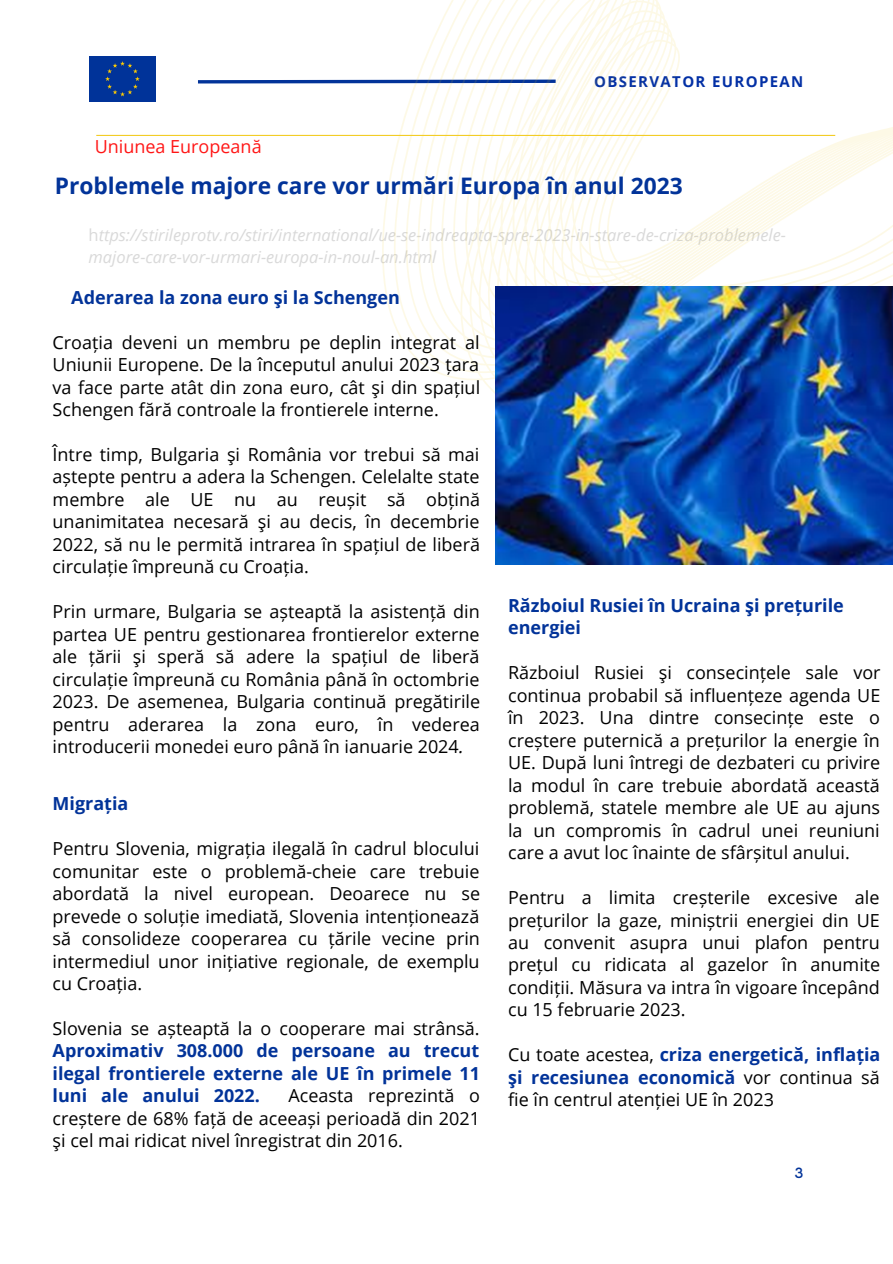
<style>
.page{position:relative;width:893px;height:1264px;background:#fff}
.page>*{position:absolute;margin:0;border:0;box-sizing:border-box;transform-origin:0 0}
.t1{font:700 22.8px "Open Sans";color:#023399}
.t2{font:18px/22.5px "Open Sans";color:#000;text-align:justify}
.t3{font:700 18px/22.5px "Open Sans";color:#023399}
.t4{font:18px "Open Sans";color:#ff1616}
.t5{font:italic 16.5px/21.3px "Open Sans";color:#d9d9d9}
.t6{font:700 15px "Open Sans";letter-spacing:.09em;color:#0330a5}
.t7{font:600 15px "HK Grotesk";color:#023399}
.s1{font-style:normal}
.s2{font-style:italic}
.s3{font-weight:700;color:#023399}
</style>
<div class="page">
<svg style="left:198px;top:80px;width:37px;height:4px"></svg>
<div style="left:89px;top:57px;width:67px;height:45px;background:#039"></div>
<hr style="left:96px;top:135px;width:739px;height:1px;background:#f3cd27">
<svg style="left:235px;top:0;width:657px;height:565px"></svg>
<img style="left:496px;top:286px;width:396px;height:278px">
<p class="t6" style="left:594px;top:71px;width:211px">OBSERVATOR EUROPEAN</p>
<p class="t4" style="left:95px;top:134px;width:168px">Uniunea Europeană</p>
<p class="t1" style="left:55px;top:170px;width:629px">Problemele majore care vor urmări Europa în anul 2023</p>
<p class="t5" style="left:89px;top:224px;width:698px"><span class="s1">h</span>ttps://stirileprotv.ro/stiri/international/ue-se-indreapta-spre-2023-in-stare-de-criza-problemele&shy;majore-care-vor-urmari-europa-in-noul-an.html</p>
<p class="t3" style="left:71px;top:285px;width:330px">Aderarea la zona euro şi la Schengen</p>
<p class="t2" style="left:53px;top:330px;width:429px">Croația deveni un membru pe deplin integrat al Uniunii Europene. De la începutul anului 2023 țara va face parte atât din zona euro, cât şi din spațiul Schengen fără controale la frontierele interne.</p>
<p class="t2" style="left:53px;top:443px;width:429px">Între timp, Bulgaria şi România vor trebui să mai aștepte pentru a adera la Schengen. Celelalte state membre ale UE nu au reușit să obțină unanimitatea necesară şi au decis, în decembrie 2022, să nu le permită intrarea în spațiul de liberă circulație împreună cu Croația.</p>
<p class="t2" style="left:53px;top:600px;width:429px">Prin urmare, Bulgaria se așteaptă la asistență din partea UE pentru gestionarea frontierelor externe ale țării şi speră să adere la spațiul de liberă circulație împreună cu România până în octombrie 2023. De asemenea, Bulgaria continuă pregătirile pentru aderarea la zona euro, în vederea introducerii monedei euro până în ianuarie 2024<span class="s2">.</span></p>
<p class="t3" style="left:508px;top:593px;width:337px">Războiul Rusiei în Ucraina şi prețurile energiei</p>
<p class="t2" style="left:508px;top:661px;width:374px">Războiul Rusiei şi consecințele sale vor continua probabil să influențeze agenda UE în 2023. Una dintre consecințe este o creștere puternică a prețurilor la energie în UE. După luni întregi de dezbateri cu privire la modul în care trebuie abordată această problemă, statele membre ale UE au ajuns la un compromis în cadrul unei reuniuni care a avut loc înainte de sfârșitul anului.</p>
<p class="t2" style="left:508px;top:885px;width:373px">Pentru a limita creșterile excesive ale prețurilor la gaze, miniștrii energiei din UE au convenit asupra unui plafon pentru prețul cu ridicata al gazelor în anumite condiții. Măsura va intra în vigoare începând cu 15 februarie 2023.</p>
<p class="t2" style="left:508px;top:1043px;width:374px">Cu toate acestea, <span class="s3">criza energetică, inflația şi recesiunea economică</span> vor continua să fie în centrul atenției UE în 2023</p>
<p class="t3" style="left:53px;top:791px;width:77px">Migrația</p>
<p class="t2" style="left:53px;top:836px;width:429px">Pentru Slovenia, migrația ilegală în cadrul blocului comunitar este o problemă-cheie care trebuie abordată la nivel european. Deoarece nu se prevede o soluție imediată, Slovenia intenționează să consolideze cooperarea cu țările vecine prin intermediul unor inițiative regionale, de exemplu cu Croația.</p>
<p class="t2" style="left:53px;top:1016px;width:428px">Slovenia se așteaptă la o cooperare mai strânsă.</p>
<p class="t3" style="left:53px;top:1039px;width:429px;text-align:justify">Aproximativ 308.000 de persoane au trecut ilegal frontierele externe ale UE în primele 11 luni ale anului 2022.</p>
<p class="t2" style="left:53px;top:1084px;width:429px;text-indent:236px">Aceasta reprezintă o creștere de 68% față de aceeași perioadă din 2021 şi cel mai ridicat nivel înregistrat din 2016.</p>
<p class="t7" style="left:794px;top:1164px;width:10px">3</p>
</div>
